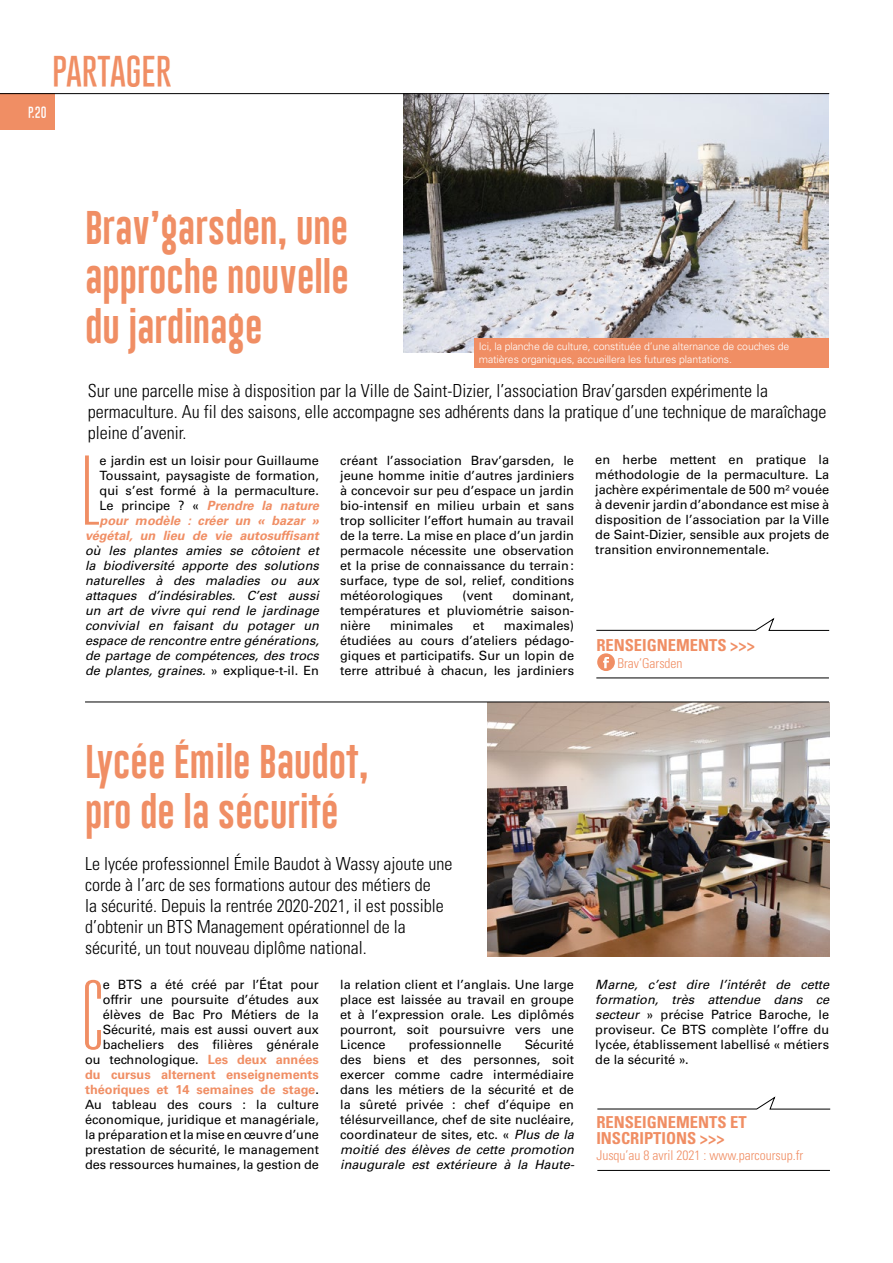
<style>
.page{position:relative;width:893px;height:1263px;background:#fff}
.page>*{position:absolute;margin:0;border:0;box-sizing:border-box;transform-origin:0 0}
.t1{font:100 ultra-condensed 95.85px "Univers LT Std";color:#f08e64}
.t2{font:34.5px/49.5px "Gobold Lowplus";color:#f08e64;text-align:justify}
.t3{font:100 33px "Gobold";color:#f08e64}
.t4{font:300 condensed 18px/21px "Univers LT Std";color:#000}
.t5{font:700 condensed 16.5px/15.8px "Univers LT Std";color:#f08e64}
.t6{font:300 condensed 13.5px "Univers LT Std";color:#f08e64}
.t7{font:12.75px/15px "Univers LT Std";color:#000;text-align:justify}
.t8{font:italic 12.75px/15px "Univers LT Std";color:#000;text-align:justify}
.t9{font:100 12px "Gobold";color:#fff}
.t10{font:300 10.5px/12.6px "Univers LT Std";letter-spacing:-.01em;color:#fff}
.s1{font-weight:700;font-style:italic;color:#f08e64}
.s2{font-style:normal}
.s3{font-weight:700;color:#f08e64}
.s4{font-style:italic}
</style>
<div class="page">
<div style="left:0;top:93px;width:55px;height:37px;background:#f08e64"></div>
<img style="left:487px;top:702px;width:343px;height:255px">
<img style="left:403px;top:94px;width:426px;height:259px">
<hr style="left:596px;top:678px;width:233px;height:1px;background:#000">
<svg style="left:596px;top:618px;width:234px;height:13px"></svg>
<div style="left:475px;top:338px;width:354px;height:30px;background:#f08e64"></div>
<hr style="left:597px;top:1170px;width:233px;height:1px;background:#000">
<svg style="left:597px;top:1097px;width:234px;height:12px"></svg>
<hr style="left:0;top:93px;width:829px;height:1px;background:#000">
<hr style="left:85px;top:702px;width:744px;height:1px;background:#000">
<svg style="left:597px;top:653px;width:18px;height:18px"></svg>
<p class="t9" style="left:28px;top:105px;width:20px">P.20</p>
<h3 class="t3" style="left:52px;top:51px;width:30px">PARTA</h3>
<h3 class="t3" style="left:126px;top:51px;width:31px">GER</h3>
<h2 class="t2" style="left:85px;top:205px;width:265px">Brav’garsden, une approche nouvelle du jardinage</h2>
<p class="t4" style="left:88px;top:380px;width:740px">Sur une parcelle mise à disposition par la Ville de Saint-Dizier, l’association Brav’garsden expérimente la permaculture. Au fil des saisons, elle accompagne ses adhérents dans la pratique d’une technique de maraîchage pleine d’avenir.</p>
<h1 class="t1" style="left:82px;top:442px;width:19px">L</h1>
<p class="t10" style="left:479px;top:340px;width:312px">i ci, la planche de culture, constituée d’une alternance de couches de matières organiques, accueillera les futures plantations.</p>
<p class="t7" style="left:340px;top:453px;width:235px">créant l’association Brav’garsden, le jeune homme initie d’autres jardiniers à concevoir sur peu d’espace un jardin bio-intensif en milieu urbain et sans trop solliciter l’effort humain au travail de la terre. La mise en place d’un jardin permacole nécessite une observation et la prise de connaissance du terrain: surface, type de sol, relief, conditions météorologiques</p>
<p class="t7" style="left:595px;top:452px;width:235px">en herbe mettent en pratique la méthodologie de la permaculture. La jachère expérimentale de 500 m² vouée à devenir jardin d’abondance est mise à disposition de l’association par la Ville de Saint-Dizier, sensible aux projets de transition environnementale.</p>
<p class="t7" style="left:85px;top:453px;width:235px;text-align:right">e jardin est un loisir pour Guillaume Toussaint, paysagiste de formation, qui s’est formé à la permaculture.<br>Le principe ? « <span class="s1">Prendre la nature pour modèle : créer un « bazar » végétal, un lieu de vie autosuffisant</span></p>
<p class="t8" style="left:85px;top:543px;width:235px">où les plantes amies se côtoient et la biodiversité apporte des solutions naturelles à des maladies ou aux attaques d’indésirables. C’est aussi un art de vivre qui rend le jardinage convivial en faisant du potager un espace de rencontre entre générations, de partage de compétences, des trocs de plantes, graines. <span class="s2">» explique-t-il. En</span></p>
<p class="t7" style="left:462px;top:588px;width:32px">(vent</p>
<p class="t7" style="left:340px;top:588px;width:235px;text-indent:172px">dominant, températures et pluviométrie saison&shy;nière</p>
<p class="t7" style="left:340px;top:618px;width:235px;text-indent:164px">maximales) étudiées au cours d’ateliers pédago&shy;giques et participatifs. Sur un lopin de terre attribué à chacun, les jardiniers</p>
<p class="t7" style="left:390px;top:618px;width:65px">minimales</p>
<p class="t7" style="left:473px;top:618px;width:13px">et</p>
<p class="t5" style="left:596px;top:637px;width:160px">RENSEIGNEMENTS &gt;&gt;&gt;</p>
<p class="t6" style="left:617px;top:655px;width:67px">Brav’Garsden</p>
<h2 class="t2" style="left:85px;top:740px;width:285px">Lycée émile Baudot, pro de la sécurité</h2>
<p class="t4" style="left:85px;top:853px;width:369px">Le lycée professionnel émile Baudot à Wassy ajoute une corde à l’arc de ses formations autour des métiers de<br>la sécurité. Depuis la rentrée 2020-2021, il est possible d’obtenir un BTS Management opérationnel de la sécurité, un tout nouveau diplôme national.</p>
<p class="t7" style="left:85px;top:977px;width:235px;text-align:right">e BTS a été créé par l’état pour offrir une poursuite d’études aux élèves de Bac Pro Métiers de la Sécurité, mais est aussi ouvert aux bacheliers des filières générale ou technologique. <span class="s3">Les deux années du cursus alternent enseignements théoriques et 14 semaines de stage</span>.<br>Au tableau des cours : la culture économique, juridique et managériale, la préparation et la mise en œuvre d’une prestation de sécurité, le management des ressources humaines, la gestion de</p>
<p class="t7" style="left:340px;top:977px;width:235px">la relation client et l’anglais. Une large place est laissée au travail en groupe et à l’expression orale. Les diplômés pourront, soit poursuivre vers une Licence</p>
<h1 class="t1" style="left:83px;top:967px;width:21px">C</h1>
<p class="t7" style="left:340px;top:1037px;width:236px;text-indent:185px">Sécurité des biens et des personnes, soit exercer comme cadre intermédiaire dans les métiers de la sécurité et de la sûreté privée : chef d’équipe en télésurveillance, chef de site nucléaire, coordinateur de sites, etc. « <span class="s4">Plus de la moitié des élèves de cette promotion inaugurale est extérieure à la Haute-</span></p>
<p class="t7" style="left:409px;top:1037px;width:94px">professionnelle</p>
<p class="t7" style="left:595px;top:977px;width:235px"><span class="s4">Marne, c’est dire l’intérêt de cette formation, très attendue dans ce secteur</span> » précise Patrice Baroche, le proviseur. Ce BTS complète l’offre du lycée, établissement labellisé « métiers de la sécurité ».</p>
<p class="t5" style="left:596px;top:1114px;width:152px">RENSEIGNEMENTS ET<br>INSCRIPTIONS &gt;&gt;&gt;</p>
<p class="t6" style="left:596px;top:1147px;width:208px">Jusqu’au 8 avril 2021 : www.parcoursup.fr</p>
</div>
